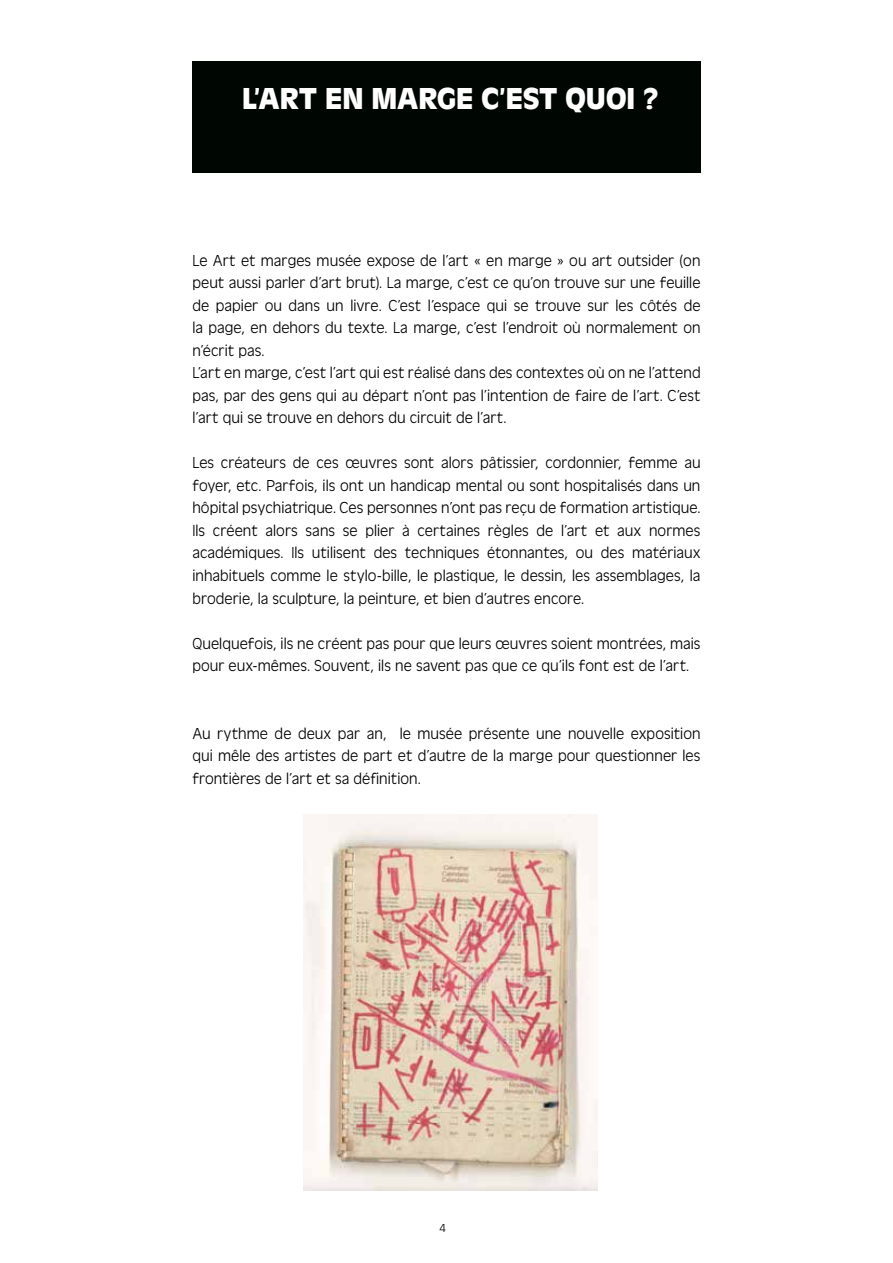
<style>
.page{position:relative;width:893px;height:1263px;background:#fff}
.page>*{position:absolute;margin:0;border:0;box-sizing:border-box;transform-origin:0 0}
.t1{font:700 31.5px "Antique Oli";letter-spacing:-.005em;color:#fff}
.t2{font:300 16.5px/22.5px "Antique Oli";letter-spacing:.005em;color:#000}
.t3{font:300 12px "Antique Oli";color:#000}
</style>
<div class="page">
<div style="left:192px;top:61px;width:508px;height:111px;background:#000703"></div>
<img style="left:304px;top:814px;width:294px;height:377px">
<h1 class="t1" style="left:242px;top:81px;width:418px">L’ART EN MARGE C’EST QUOI ?</h1>
<p class="t2" style="left:192px;top:250px;width:510px">Le Art et marges musée expose de l’art « en marge » ou art outsider (on peut aussi parler d’art brut). La marge, c’est ce qu’on trouve sur une feuille de papier ou dans un livre. C’est l’espace qui se trouve sur les côtés de la page, en dehors du texte. La marge, c’est l’endroit où normalement on n’écrit pas.<br>L’art en marge, c’est l’art qui est réalisé dans des contextes où on ne l’attend pas, par des gens qui au départ n’ont pas l’intention de faire de l’art. C’est l’art qui se trouve en dehors du circuit de l’art.</p>
<p class="t2" style="left:192px;top:452px;width:510px;text-align:justify">Les créateurs de ces œuvres sont alors pâtissier, cordonnier, femme au foyer, etc. Parfois, ils ont un handicap mental ou sont hospitalisés dans un hôpital psychiatrique. Ces personnes n’ont pas reçu de formation artistique.<br>Ils créent alors sans se plier à certaines règles de l’art et aux normes académiques. Ils utilisent des techniques étonnantes, ou des matériaux inhabituels comme le stylo-bille, le plastique, le dessin, les assemblages, la broderie, la sculpture, la peinture, et bien d’autres encore.</p>
<p class="t2" style="left:192px;top:632px;width:510px">Quelquefois, ils ne créent pas pour que leurs œuvres soient montrées, mais pour eux-mêmes. Souvent, ils ne savent pas que ce qu’ils font est de l’art.</p>
<p class="t2" style="left:192px;top:722px;width:510px;text-align:justify">Au rythme de deux par an, le musée présente une nouvelle exposition qui mêle des artistes de part et d’autre de la marge pour questionner les frontières de l’art et sa définition.</p>
<p class="t3" style="left:439px;top:1222px;width:8px">4</p>
</div>
